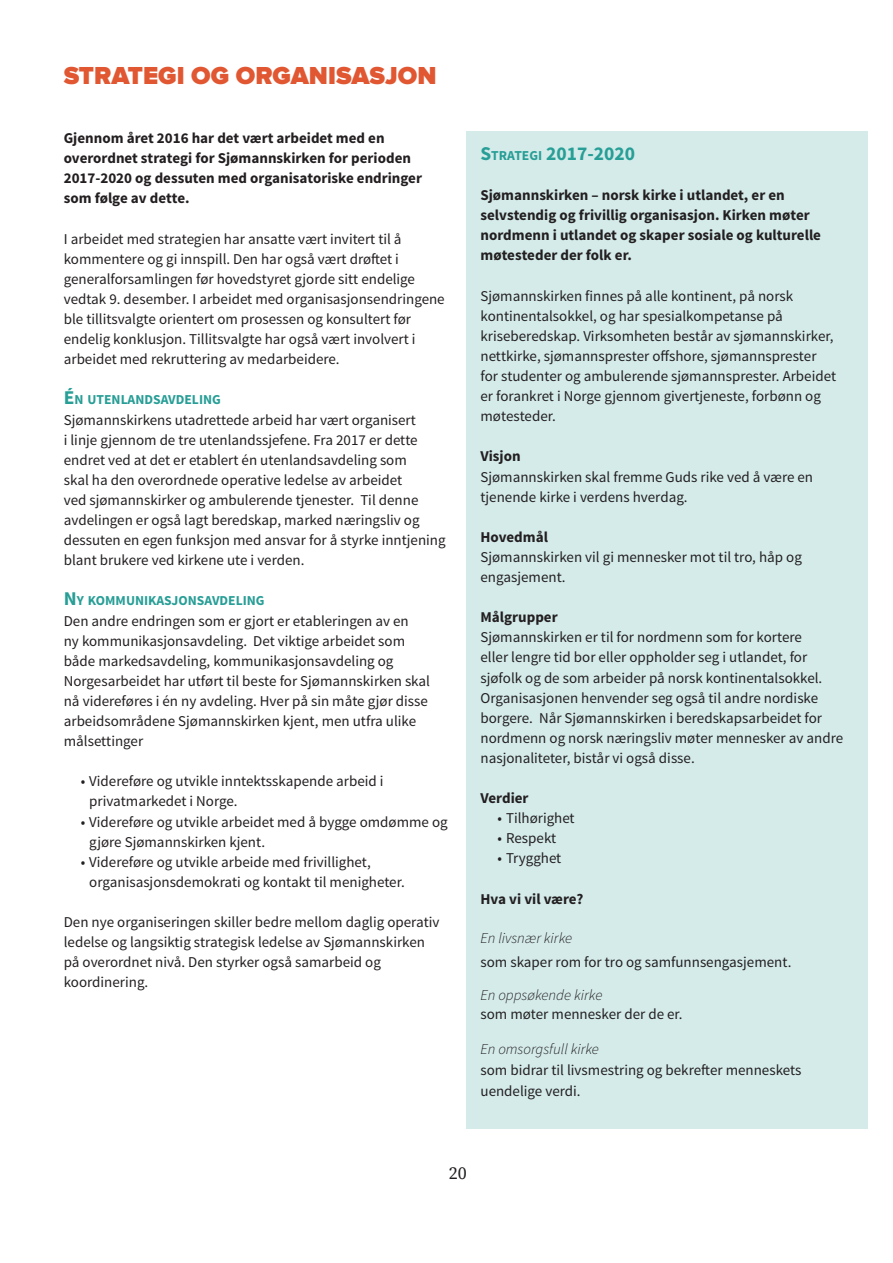
<style>
.page{position:relative;width:893px;height:1263px;background:#fff}
.page>*{position:absolute;margin:0;border:0;box-sizing:border-box;transform-origin:0 0}
.t1{font:900 25.5px "Proxima Nova";color:#e05732}
.t2{font:700 19.5px "Source Sans Pro";color:#279e96}
.t3{font:18px "Source Serif Pro";color:#231f20}
.t4{font:15px/20.1px "Source Sans Pro";color:#231f20}
.t5{font:700 15px/20.1px "Source Sans Pro";color:#231f20}
.t6{font:italic 300 15px "Source Sans Pro";color:#231f20}
.t7{font:700 13.65px "Source Sans Pro";color:#279e96}
.s1{font-size:19.5px}
.s2{font-size:13.65px}
</style>
<div class="page">
<div style="left:466px;top:132px;width:401px;height:997px;background:#d4ebea"></div>
<h1 class="t1" style="left:64px;top:61px;width:374px">STRATEGI OG ORGANISASJON</h1>
<p class="t5" style="left:64px;top:129px;width:360px">Gjennom året 2016 har det vært arbeidet med en overordnet strategi for Sjømannskirken for perioden 2017-2020 og dessuten med organisatoriske endringer som følge av dette.</p>
<p class="t4" style="left:64px;top:229px;width:382px">I arbeidet med strategien har ansatte vært invitert til å kommentere og gi innspill. Den har også vært drøftet i generalforsamlingen før hovedstyret gjorde sitt endelige vedtak 9. desember. I arbeidet med organisasjonsendringene ble tillitsvalgte orientert om prosessen og konsultert før endelig konklusjon. Tillitsvalgte har også vært involvert i arbeidet med rekruttering av medarbeidere.</p>
<p class="t7" style="left:64px;top:391px;width:159px"><span class="s1">É</span>N UTENLANDSAVDELING</p>
<p class="t4" style="left:64px;top:410px;width:383px">Sjømannskirkens utadrettede arbeid har vært organisert<br>i linje gjennom de tre utenlandssjefene. Fra 2017 er dette endret ved at det er etablert én utenlandsavdeling som<br>skal ha den overordnede operative ledelse av arbeidet<br>ved sjømannskirker og ambulerende tjenester. Til denne avdelingen er også lagt beredskap, marked næringsliv og dessuten en egen funksjon med ansvar for å styrke inntjening blant brukere ved kirkene ute i verden.</p>
<p class="t7" style="left:64px;top:592px;width:202px"><span class="s1">N</span>Y KOMMUNIKASJONSAVDELING</p>
<p class="t4" style="left:64px;top:611px;width:368px">Den andre endringen som er gjort er etableringen av en<br>ny kommunikasjonsavdeling. Det viktige arbeidet som både markedsavdeling, kommunikasjonsavdeling og Norgesarbeidet har utført til beste for Sjømannskirken skal nå videreføres i én ny avdeling. Hver på sin måte gjør disse arbeidsområdene Sjømannskirken kjent, men utfra ulike målsettinger</p>
<p class="t4" style="left:89px;top:771px;width:296px;text-indent:-9px">• Videreføre og utvikle inntektsskapende arbeid i privatmarkedet i Norge.</p>
<p class="t4" style="left:89px;top:812px;width:360px;text-indent:-9px">• Videreføre og utvikle arbeidet med å bygge omdømme og gjøre Sjømannskirken kjent.</p>
<p class="t4" style="left:89px;top:852px;width:317px;text-indent:-9px">• Videreføre og utvikle arbeide med frivillighet, organisasjonsdemokrati og kontakt til menigheter.</p>
<p class="t4" style="left:64px;top:912px;width:377px">Den nye organiseringen skiller bedre mellom daglig operativ ledelse og langsiktig strategisk ledelse av Sjømannskirken på overordnet nivå. Den styrker også samarbeid og koordinering.</p>
<h2 class="t2" style="left:480px;top:141px;width:156px">S<span class="s2">TRATEGI</span> 2017-2020</h2>
<p class="t5" style="left:480px;top:186px;width:342px">Sjømannskirken – norsk kirke i utlandet, er en selvstendig og frivillig organisasjon. Kirken møter nordmenn i utlandet og skaper sosiale og kulturelle møtesteder der folk er.</p>
<p class="t4" style="left:480px;top:286px;width:357px">Sjømannskirken finnes på alle kontinent, på norsk kontinentalsokkel, og har spesialkompetanse på kriseberedskap. Virksomheten består av sjømannskirker, nettkirke, sjømannsprester offshore, sjømannsprester for studenter og ambulerende sjømannsprester. Arbeidet er forankret i Norge gjennom givertjeneste, forbønn og møtesteder.</p>
<p class="t5" style="left:480px;top:447px;width:42px">Visjon</p>
<p class="t4" style="left:480px;top:467px;width:334px">Sjømannskirken skal fremme Guds rike ved å være en tjenende kirke i verdens hverdag.</p>
<p class="t5" style="left:480px;top:527px;width:69px">Hovedmål</p>
<p class="t4" style="left:480px;top:547px;width:323px">Sjømannskirken vil gi mennesker mot til tro, håp og engasjement.</p>
<p class="t5" style="left:480px;top:608px;width:79px">Målgrupper</p>
<p class="t4" style="left:480px;top:627px;width:364px">Sjømannskirken er til for nordmenn som for kortere<br>eller lengre tid bor eller oppholder seg i utlandet, for sjøfolk og de som arbeider på norsk kontinentalsokkel.<br>Organisasjonen henvender seg også til andre nordiske borgere. Når Sjømannskirken i beredskapsarbeidet for nordmenn og norsk næringsliv møter mennesker av andre nasjonaliteter, bistår vi også disse.</p>
<p class="t5" style="left:480px;top:789px;width:50px">Verdier</p>
<p class="t4" style="left:497px;top:808px;width:79px">• Tilhørighet</p>
<p class="t4" style="left:497px;top:828px;width:60px">• Respekt</p>
<p class="t4" style="left:497px;top:849px;width:65px">• Trygghet</p>
<p class="t5" style="left:480px;top:889px;width:104px">Hva vi vil være?</p>
<p class="t6" style="left:480px;top:929px;width:93px">En livsnær kirke</p>
<p class="t4" style="left:480px;top:952px;width:312px">som skaper rom for tro og samfunnsengasjement.</p>
<p class="t6" style="left:480px;top:986px;width:123px">En oppsøkende kirke</p>
<p class="t4" style="left:480px;top:1004px;width:204px">som møter mennesker der de er.</p>
<p class="t6" style="left:480px;top:1040px;width:120px">En omsorgsfull kirke</p>
<p class="t4" style="left:480px;top:1059px;width:322px;line-height:21px">som bidrar til livsmestring og bekrefter menneskets uendelige verdi.</p>
<p class="t3" style="left:449px;top:1162px;width:19px">20</p>
</div>
